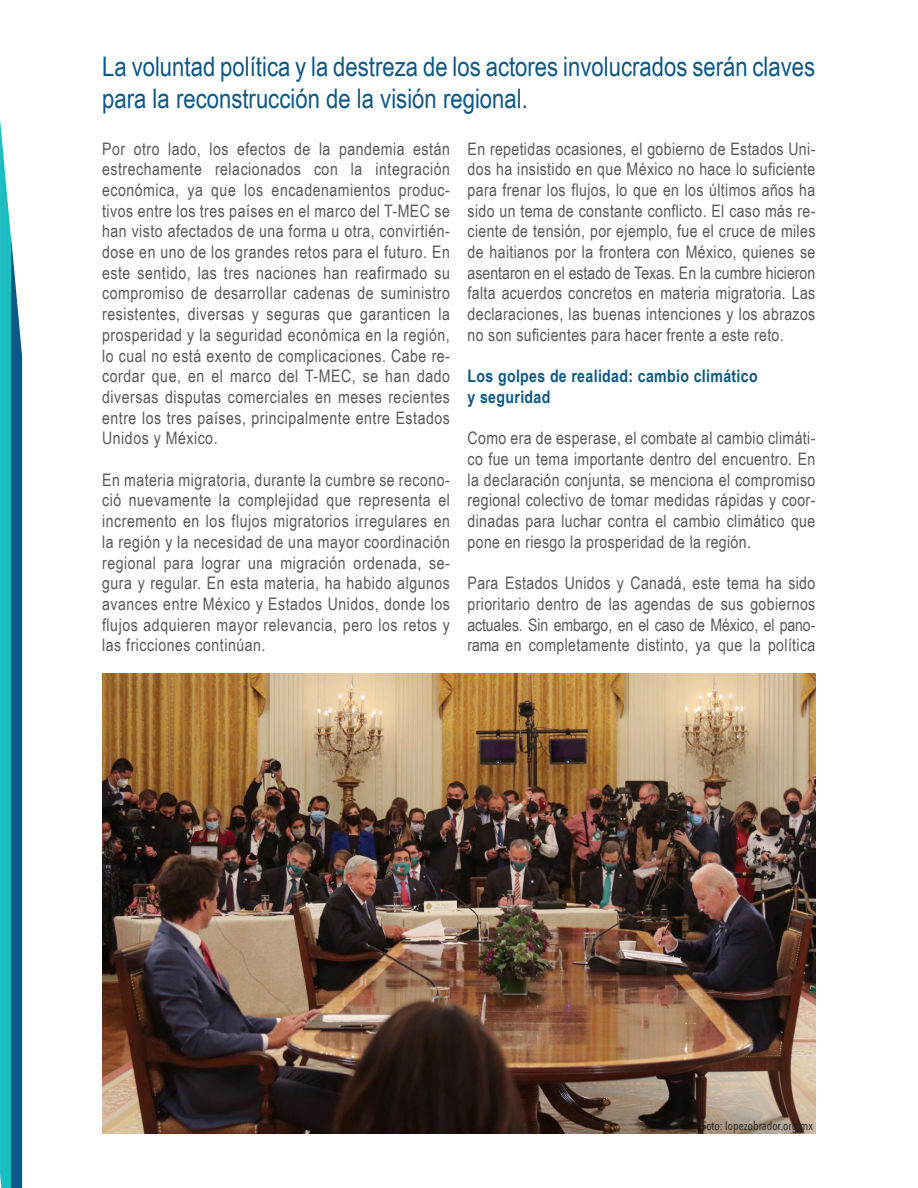
<style>
.page{position:relative;width:918px;height:1188px;background:#fff}
.page>*{position:absolute;margin:0;border:0;box-sizing:border-box;transform-origin:0 0}
.t1{font:27px/32.4px "Arial Narrow";color:#0d5884}
.t2{font:17.25px/20.7px "Arial Narrow";letter-spacing:.02em;color:#57585a;text-align:justify}
.t3{font:700 17.25px "Arial Narrow";letter-spacing:.02em;color:#0d5884}
.t4{font:12px "Avenir Next Condensed";color:#231f20}
</style>
<div class="page">
<svg style="left:0;top:119px;width:22px;height:1069px;background:#2f9aae"></svg>
<img style="left:102px;top:674px;width:714px;height:460px">
<p class="t1" style="left:102px;top:49px;width:715px">La voluntad política y la destreza de los actores involucrados serán claves para la reconstrucción de la visión regional.</p>
<p class="t2" style="left:102px;top:138px;width:349px">Por otro lado, los efectos de la pandemia están estrechamente relacionados con la integración económica, ya que los encadenamientos produc&shy;tivos entre los tres países en el marco del T-MEC se han visto afectados de una forma u otra, convirtién&shy;dose en uno de los grandes retos para el futuro. En este sentido, las tres naciones han reafirmado su compromiso de desarrollar cadenas de suministro resistentes, diversas y seguras que garanticen la prosperidad y la seguridad económica en la región, lo cual no está exento de complicaciones. Cabe re&shy;cordar que, en el marco del T-MEC, se han dado diversas disputas comerciales en meses recientes entre los tres países, principalmente entre Estados Unidos y México.</p>
<p class="t2" style="left:102px;top:469px;width:349px">En materia migratoria, durante la cumbre se recono&shy;ció nuevamente la complejidad que representa el incremento en los flujos migratorios irregulares en la región y la necesidad de una mayor coordinación regional para lograr una migración ordenada, se&shy;gura y regular. En esta materia, ha habido algunos avances entre México y Estados Unidos, donde los flujos adquieren mayor relevancia, pero los retos y las fricciones continúan.</p>
<p class="t2" style="left:468px;top:138px;width:349px">En repetidas ocasiones, el gobierno de Estados Uni&shy;dos ha insistido en que México no hace lo suficiente para frenar los flujos, lo que en los últimos años ha sido un tema de constante conflicto. El caso más re&shy;ciente de tensión, por ejemplo, fue el cruce de miles de haitianos por la frontera con México, quienes se asentaron en el estado de Texas. En la cumbre hicieron falta acuerdos concretos en materia migratoria. Las declaraciones, las buenas intenciones y los abrazos no son suficientes para hacer frente a este reto.</p>
<p class="t3" style="left:468px;top:363px;width:292px">Los golpes de realidad: cambio climático</p>
<p class="t3" style="left:468px;top:384px;width:84px">y seguridad</p>
<p class="t2" style="left:468px;top:427px;width:349px">Como era de esperase, el combate al cambio climáti&shy;co fue un tema importante dentro del encuentro. En la declaración conjunta, se menciona el compromiso regional colectivo de tomar medidas rápidas y coor&shy;dinadas para luchar contra el cambio climático que pone en riesgo la prosperidad de la región.</p>
<p class="t2" style="left:468px;top:572px;width:349px">Para Estados Unidos y Canadá, este tema ha sido prioritario dentro de las agendas de sus gobiernos actuales. Sin embargo, en el caso de México, el pano&shy;rama en completamente distinto, ya que la política</p>
<p class="t4" style="left:702px;top:1115px;width:113px">Foto: lopezobrador.org.mx</p>
</div>
